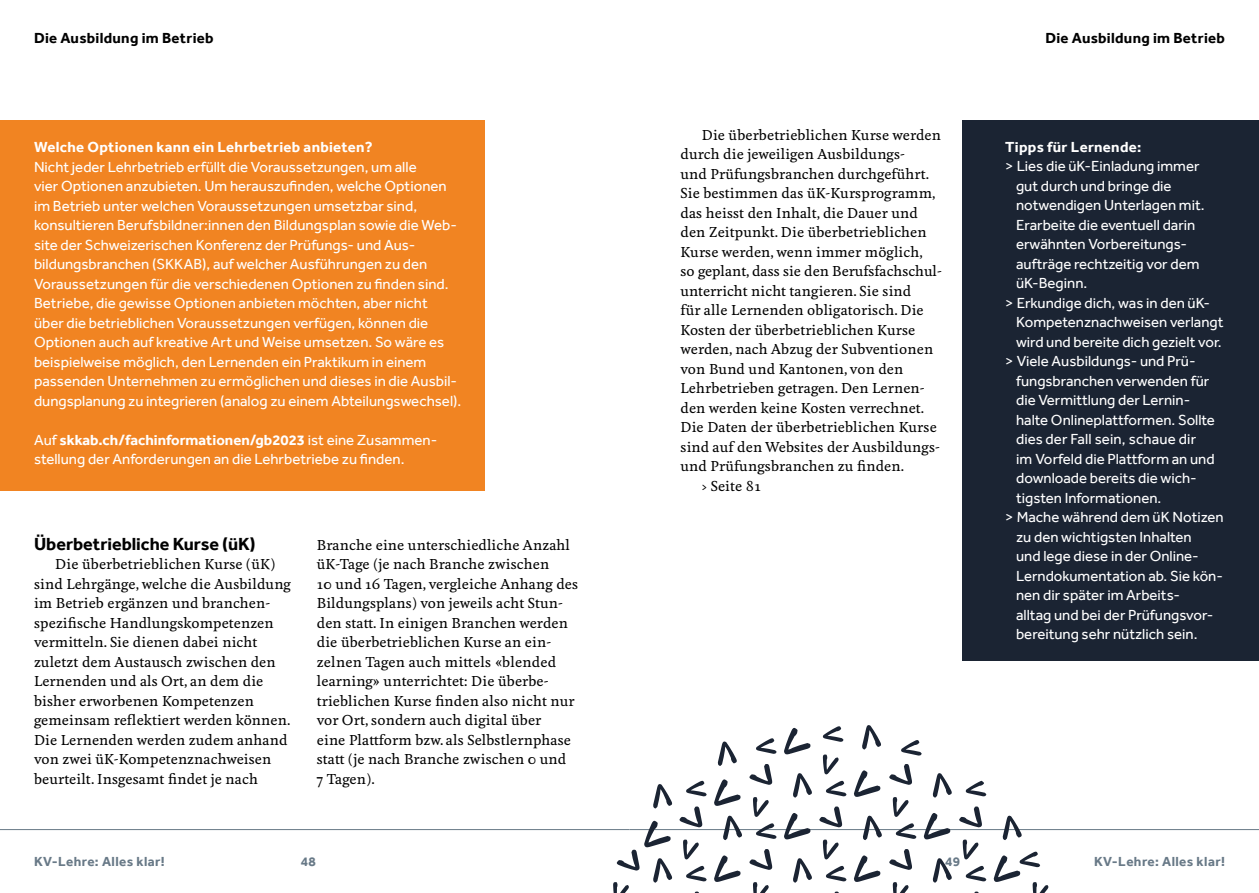
<style>
.page{position:relative;width:1259px;height:893px;background:#fff}
.page>*{position:absolute;margin:0;border:0;box-sizing:border-box;transform-origin:0 0}
.t1{font:700 18px "Effra";color:#000}
.t2{font:15px/19.5px "Effra";color:#fff}
.t3{font:700 15px "Effra";letter-spacing:.02em;color:#fff}
.t4{font:700 15px "Effra";letter-spacing:.02em;color:#000}
.t5{font:500 13.5px/19.5px "Feijoa";letter-spacing:.01em;color:#000}
.t6{font:700 13.5px "Effra";letter-spacing:.03em;color:#687987}
.s1{font-weight:700}
</style>
<div class="page">
<hr style="left:0;top:829px;width:629px;height:1px;background:#687987">
<hr style="left:629px;top:829px;width:630px;height:1px;background:#687987">
<div style="left:0;top:121px;width:484px;height:370px;background:#f18422"></div>
<div style="left:962px;top:121px;width:297px;height:540px;background:#1b2433"></div>
<svg style="left:784px;top:728px;width:26px;height:27px"></svg>
<svg style="left:793px;top:773px;width:19px;height:25px"></svg>
<svg style="left:714px;top:779px;width:26px;height:27px"></svg>
<svg style="left:749px;top:764px;width:23px;height:21px"></svg>
<svg style="left:756px;top:738px;width:20px;height:16px"></svg>
<svg style="left:686px;top:781px;width:20px;height:16px"></svg>
<svg style="left:932px;top:773px;width:19px;height:25px"></svg>
<svg style="left:862px;top:725px;width:19px;height:24px"></svg>
<svg style="left:854px;top:770px;width:26px;height:27px"></svg>
<svg style="left:889px;top:764px;width:23px;height:21px"></svg>
<svg style="left:823px;top:754px;width:15px;height:20px"></svg>
<svg style="left:826px;top:781px;width:20px;height:16px"></svg>
<svg style="left:822px;top:726px;width:21px;height:16px"></svg>
<svg style="left:901px;top:740px;width:20px;height:16px"></svg>
<svg style="left:965px;top:781px;width:21px;height:16px"></svg>
<svg style="left:653px;top:784px;width:19px;height:24px"></svg>
<svg style="left:784px;top:813px;width:26px;height:27px"></svg>
<svg style="left:793px;top:858px;width:19px;height:25px"></svg>
<svg style="left:753px;top:797px;width:15px;height:20px"></svg>
<svg style="left:722px;top:815px;width:20px;height:25px"></svg>
<svg style="left:717px;top:741px;width:20px;height:25px"></svg>
<svg style="left:714px;top:855px;width:26px;height:27px"></svg>
<svg style="left:749px;top:849px;width:23px;height:21px"></svg>
<svg style="left:756px;top:823px;width:20px;height:16px"></svg>
<svg style="left:679px;top:806px;width:23px;height:21px"></svg>
<svg style="left:683px;top:839px;width:16px;height:20px"></svg>
<svg style="left:686px;top:866px;width:20px;height:16px"></svg>
<svg style="left:923px;top:813px;width:27px;height:27px"></svg>
<svg style="left:932px;top:858px;width:19px;height:25px"></svg>
<svg style="left:893px;top:797px;width:15px;height:20px"></svg>
<svg style="left:862px;top:815px;width:20px;height:25px"></svg>
<svg style="left:854px;top:855px;width:26px;height:27px"></svg>
<svg style="left:889px;top:849px;width:23px;height:21px"></svg>
<svg style="left:895px;top:823px;width:21px;height:16px"></svg>
<svg style="left:819px;top:806px;width:23px;height:21px"></svg>
<svg style="left:823px;top:839px;width:15px;height:20px"></svg>
<svg style="left:826px;top:866px;width:20px;height:16px"></svg>
<svg style="left:1002px;top:815px;width:19px;height:25px"></svg>
<svg style="left:959px;top:806px;width:23px;height:21px"></svg>
<svg style="left:962px;top:839px;width:16px;height:20px"></svg>
<svg style="left:965px;top:866px;width:21px;height:16px"></svg>
<svg style="left:613px;top:821px;width:59px;height:72px"></svg>
<svg style="left:753px;top:882px;width:15px;height:11px"></svg>
<svg style="left:893px;top:882px;width:15px;height:11px"></svg>
<svg style="left:993px;top:851px;width:55px;height:42px"></svg>
<p class="t4" style="left:34px;top:29px;width:181px">Die Ausbildung im Betrieb</p>
<p class="t3" style="left:34px;top:138px;width:340px">Welche Optionen kann ein Lehrbetrieb anbieten?</p>
<p class="t2" style="left:34px;top:157px;width:429px">Nichtjeder Lehrbetrieb erfüllt die Voraussetzungen, um alle<br>vier Optionen anzubieten. Um herauszufinden, welche Optionen im Betrieb unter welchen Voraussetzungen umsetzbar sind, konsultieren Berufsbildner:innen den Bildungsplan sowie die Web&shy;site der Schweizerischen Konferenz der Prüfungs- und Aus&shy;bildungsbranchen (SKKAB), auf welcher Ausführungen zu den Voraussetzungen für die verschiedenen Optionen zu finden sind.<br>Betriebe, die gewisse Optionen anbieten möchten, aber nicht über die betrieblichen Voraussetzungen verfügen, können die Optionen auch auf kreative Art und Weise umsetzen. So wäre es beispielweise möglich, den Lernenden ein Praktikum in einem passenden Unternehmen zu ermöglichen und dieses in die Ausbil&shy;dungsplanung zu integrieren (analog zu einem Abteilungswechsel).</p>
<p class="t2" style="left:34px;top:430px;width:405px">Auf <span class="s1">skkab.ch/fachinformationen/gb2023</span> ist eine Zusammen&shy;stellung der Anforderungen an die Lehrbetriebe zu finden.</p>
<p class="t1" style="left:34px;top:533px;width:223px">Überbetriebliche Kurse (üK)</p>
<p class="t5" style="left:34px;top:555px;width:258px;text-indent:21px">Die überbetrieblichen Kurse (üK) sind Lehrgänge, welche die Ausbildung im Betrieb ergänzen und branchen&shy;spezifische Handlungskompetenzen vermitteln. Sie dienen dabei nicht zuletzt dem Austausch zwischen den Lernenden und als Ort, an dem die bisher erworbenen Kompetenzen gemeinsam reflektiert werden können.<br>Die Lernenden werden zudem anhand von zwei üK-Kompetenznachweisen beurteilt. Insgesamt findet je nach</p>
<p class="t5" style="left:317px;top:535px;width:263px">Branche eine unterschiedliche Anzahl üK-Tage (je nach Branche zwischen<br>10 und 16 Tagen, vergleiche Anhang des Bildungsplans) von jeweils acht Stun&shy;den statt. In einigen Branchen werden die überbetrieblichen Kurse an ein&shy;zelnen Tagen auch mittels «blended learning» unterrichtet: Die überbe&shy;trieblichen Kurse finden also nicht nur vor Ort, sondern auch digital über<br>eine Plattform bzw. als Selbstlernphase statt (je nach Branche zwischen 0 und<br>7 Tagen).</p>
<p class="t5" style="left:702px;top:126px;width:241px">Die überbetrieblichen Kurse werden</p>
<p class="t5" style="left:680px;top:145px;width:226px">durch die jeweiligen Ausbildungs-</p>
<p class="t5" style="left:680px;top:165px;width:250px">und Prüfungsbranchen durchgeführt.</p>
<p class="t5" style="left:680px;top:184px;width:256px">Sie bestimmen das üK-Kursprogramm,</p>
<p class="t5" style="left:680px;top:204px;width:239px">das heisst den Inhalt, die Dauer und</p>
<p class="t5" style="left:680px;top:223px;width:247px">den Zeitpunkt. Die überbetrieblichen</p>
<p class="t5" style="left:680px;top:243px;width:244px">Kurse werden, wenn immer möglich,</p>
<p class="t5" style="left:680px;top:262px;width:262px">so geplant, dass sie den Berufsfachschul-</p>
<p class="t5" style="left:680px;top:282px;width:232px">unterricht nicht tangieren. Sie sind</p>
<p class="t5" style="left:680px;top:301px;width:245px">für alle Lernenden obligatorisch. Die</p>
<p class="t5" style="left:680px;top:321px;width:236px">Kosten der überbetrieblichen Kurse</p>
<p class="t5" style="left:680px;top:340px;width:254px">werden, nach Abzug der Subventionen</p>
<p class="t5" style="left:680px;top:360px;width:224px">von Bund und Kantonen, von den</p>
<p class="t5" style="left:680px;top:379px;width:246px">Lehrbetrieben getragen. Den Lernen-</p>
<p class="t5" style="left:680px;top:399px;width:245px">den werden keine Kosten verrechnet.</p>
<p class="t5" style="left:680px;top:418px;width:258px">Die Daten der überbetrieblichen Kurse</p>
<p class="t5" style="left:680px;top:438px;width:261px">sind auf den Websites der Ausbildungs-</p>
<p class="t5" style="left:680px;top:457px;width:225px">und Prüfungsbranchen zu finden.</p>
<p class="t5" style="left:702px;top:477px;width:61px">&gt; Seite 81</p>
<p class="t4" style="left:1045px;top:29px;width:181px">Die Ausbildung im Betrieb</p>
<p class="t3" style="left:1005px;top:138px;width:138px">Tipps für Lernende:</p>
<p class="t2" style="left:1005px;top:156px;width:196px">&gt; Lies die üK-Einladung immer</p>
<p class="t2" style="left:1016px;top:176px;width:157px">gut durch und bringe die</p>
<p class="t2" style="left:1016px;top:195px;width:190px">notwendigen Unterlagen mit.</p>
<p class="t2" style="left:1016px;top:215px;width:181px">Erarbeite die eventuell darin</p>
<p class="t2" style="left:1016px;top:234px;width:173px">erwähnten Vorbereitungs-</p>
<p class="t2" style="left:1016px;top:254px;width:185px">aufträge rechtzeitig vor dem</p>
<p class="t2" style="left:1016px;top:273px;width:73px">üK-Beginn.</p>
<p class="t2" style="left:1005px;top:293px;width:204px">&gt; Erkundige dich, was in den üK-</p>
<p class="t2" style="left:1016px;top:312px;width:209px">Kompetenznachweisen verlangt</p>
<p class="t2" style="left:1016px;top:332px;width:207px">wird und bereite dich gezielt vor.</p>
<p class="t2" style="left:1005px;top:351px;width:192px">&gt; Viele Ausbildungs- und Prü-</p>
<p class="t2" style="left:1016px;top:371px;width:195px">fungsbranchen verwenden für</p>
<p class="t2" style="left:1016px;top:390px;width:172px">die Vermittlung der Lernin--</p>
<p class="t2" style="left:1016px;top:410px;width:200px">halte Onlineplattformen. Sollte</p>
<p class="t2" style="left:1016px;top:429px;width:182px">dies der Fall sein, schaue dir</p>
<p class="t2" style="left:1016px;top:449px;width:200px">im Vorfeld die Plattform an und</p>
<p class="t2" style="left:1016px;top:468px;width:182px">downloade bereits die wich-</p>
<p class="t2" style="left:1016px;top:488px;width:147px">tigsten Informationen.</p>
<p class="t2" style="left:1005px;top:507px;width:220px">&gt; Mache während dem üK Notizen</p>
<p class="t2" style="left:1016px;top:527px;width:177px">zu den wichtigsten Inhalten</p>
<p class="t2" style="left:1016px;top:546px;width:182px">und lege diese in der Online-</p>
<p class="t2" style="left:1016px;top:566px;width:208px">Lerndokumentation ab. Sie kön-</p>
<p class="t2" style="left:1016px;top:585px;width:162px">nen dir später im Arbeits--</p>
<p class="t2" style="left:1016px;top:605px;width:199px">alltag und bei der Prüfungsvor-</p>
<p class="t2" style="left:1016px;top:624px;width:183px">bereitung sehr nützlich sein.</p>
<p class="t6" style="left:34px;top:853px;width:132px">KV-Lehre: Alles klar!</p>
<p class="t6" style="left:301px;top:854px;width:16px">48</p>
<p class="t6" style="left:945px;top:854px;width:16px">49</p>
<p class="t6" style="left:1094px;top:853px;width:132px">KV-Lehre: Alles klar!</p>
</div>
